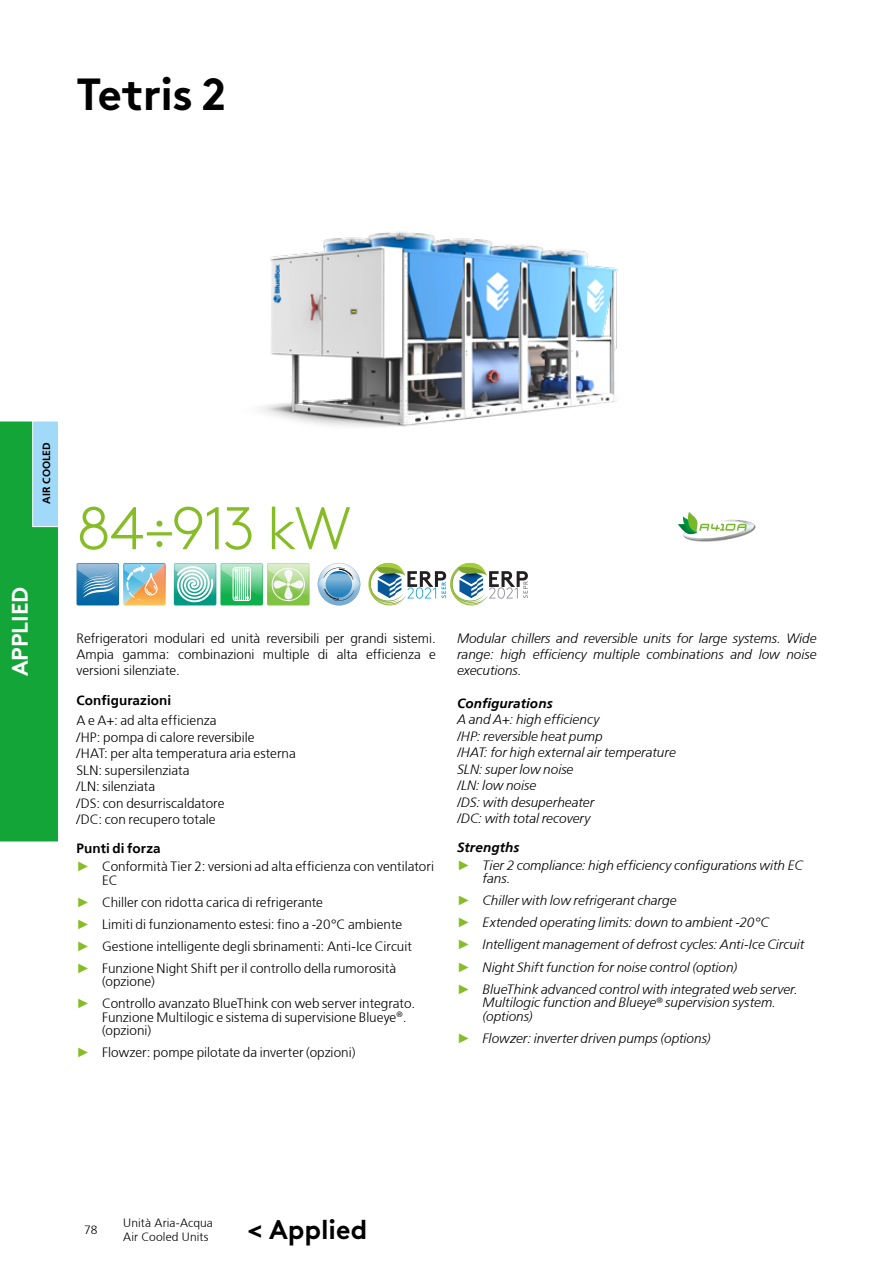
<style>
.page{position:relative;width:893px;height:1263px;background:#fff}
.page>*{position:absolute;margin:0;border:0;box-sizing:border-box;transform-origin:0 0}
.t1{font:300 60px "Swegon Brown";letter-spacing:-.035em;color:#86bc25}
.t2{font:700 45px "Swegon Brown";letter-spacing:-.02em;color:#000}
.t3{font:700 27px "Swegon Brown";color:#000}
.t4{font:700 22.5px "Swegon Brown";color:#fff}
.t5{font:300 13.5px/16.5px "Frutiger";color:#000}
.t6{font:italic 300 13.5px/16.5px "Frutiger";letter-spacing:.005em;color:#000}
.t7{font:700 13.5px "Frutiger";letter-spacing:.005em;color:#000}
.t8{font:italic 700 13.5px "Frutiger";letter-spacing:.005em;color:#000}
.t9{font:300 12px/14.4px "Frutiger";letter-spacing:.005em;color:#000}
.t10{font:700 10.5px "Frutiger";color:#000}
.s1{font-weight:700}
.s2{font-family:"Arial";font-weight:400;color:#86bc25}
.s3{font-family:"Arial";font-weight:400;font-style:normal;color:#86bc25}
</style>
<div class="page">
<img style="left:260px;top:232px;width:358px;height:195px">
<svg style="left:678px;top:512px;width:77px;height:29px"></svg>
<svg style="left:77px;top:563px;width:89px;height:42px;background:#8cadb7"></svg>
<svg style="left:174px;top:563px;width:136px;height:42px"></svg>
<svg style="left:318px;top:563px;width:42px;height:42px"></svg>
<svg style="left:368px;top:563px;width:160px;height:42px"></svg>
<svg style="left:0;top:421px;width:58px;height:421px;background:#24ab4d"></svg>
<h2 class="t2" style="left:77px;top:58px;width:151px">Tetris 2</h2>
<p class="t10" style="left:40px;top:503px;width:63px;rotate:-90deg">AIR COOLED</p>
<h3 class="t4" style="left:2px;top:676px;width:91px;rotate:-90deg">APPLIED</h3>
<h1 class="t1" style="left:77px;top:484px;width:276px">84÷913 kW</h1>
<p class="t5" style="left:77px;top:630px;width:361px;text-align:justify">Refrigeratori modulari ed unità reversibili per grandi sistemi.<br>Ampia gamma: combinazioni multiple di alta efficienza e versioni silenziate.</p>
<p class="t7" style="left:77px;top:692px;width:96px">Configurazioni</p>
<p class="t5" style="left:77px;top:712px;width:221px">A e A+: ad alta efficienza<br>/HP: pompa di calore reversibile<br>/HAT: per alta temperatura aria esterna<br>SLN: supersilenziata<br>/LN: silenziata<br>/DS: con desurriscaldatore<br>/DC: con recupero totale</p>
<p class="t5" style="left:77px;top:840px;width:359px;line-height:17.7px"><span class="s1">Punti di forza<br></span><span class="s2">►</span> Conformità Tier 2: versioni ad alta efficienza con ventilatori</p>
<p class="t5" style="left:77px;top:869px;width:337px;line-height:22px;text-indent:26px">EC<br><span class="s2">►</span> Chiller con ridotta carica di refrigerante<br><span class="s2">►</span> Limiti di funzionamento estesi: fino a -20°C ambiente <span class="s2">►</span> Gestione intelligente degli sbrinamenti: Anti-Ice Circuit <span class="s2">►</span> Funzione Night Shift per il controllo della rumorosità</p>
<p class="t5" style="left:77px;top:970px;width:340px;line-height:22px;text-indent:26px">(opzione)<br><span class="s2">►</span> Controllo avanzato BlueThink con web server integrato.</p>
<p class="t5" style="left:102px;top:1010px;width:306px;line-height:13.5px">Funzione Multilogic e sistema di supervisione Blueye<sup>®</sup>. (opzioni)</p>
<p class="t5" style="left:77px;top:1044px;width:281px"><span class="s2">►</span> Flowzer: pompe pilotate da inverter (opzioni)</p>
<p class="t6" style="left:457px;top:630px;width:361px;text-align:justify">Modular chillers and reversible units for large systems. Wide range: high efficiency multiple combinations and low noise executions.</p>
<p class="t8" style="left:457px;top:695px;width:97px">Configurations</p>
<p class="t6" style="left:457px;top:711px;width:220px">A and A+: high efficiency<br>/HP: reversible heat pump<br>/HAT: for high external air temperature<br>SLN: super low noise<br>/LN: low noise<br>/DS: with desuperheater<br>/DC: with total recovery</p>
<p class="t6" style="left:457px;top:839px;width:347px;line-height:17.7px"><span class="s1">Strengths<br></span><span class="s3">►</span> Tier 2 compliance: high efficiency configurations with EC</p>
<p class="t6" style="left:457px;top:868px;width:349px;line-height:22px;text-indent:26px">fans.<br><span class="s3">►</span> Chiller with low refrigerant charge<br><span class="s3">►</span> Extended operating limits: down to ambient -20°C<br><span class="s3">►</span> Intelligent management of defrost cycles: Anti-Ice Circuit <span class="s3">►</span> Night Shift function for noise control (option)<br><span class="s3">►</span> BlueThink advanced control with integrated web server.</p>
<p class="t6" style="left:483px;top:995px;width:295px;line-height:13.5px">Multilogic function and Blueye<sup>®</sup> supervision system. (options)</p>
<p class="t6" style="left:457px;top:1029px;width:255px"><span class="s3">►</span> Flowzer: inverter driven pumps (options)</p>
<p class="t9" style="left:84px;top:1223px;width:15px">78</p>
<p class="t9" style="left:123px;top:1215px;width:91px">Unità Aria-Acqua<br>Air Cooled Units</p>
<h3 class="t3" style="left:247px;top:1208px;width:122px">&lt; Applied</h3>
</div>
